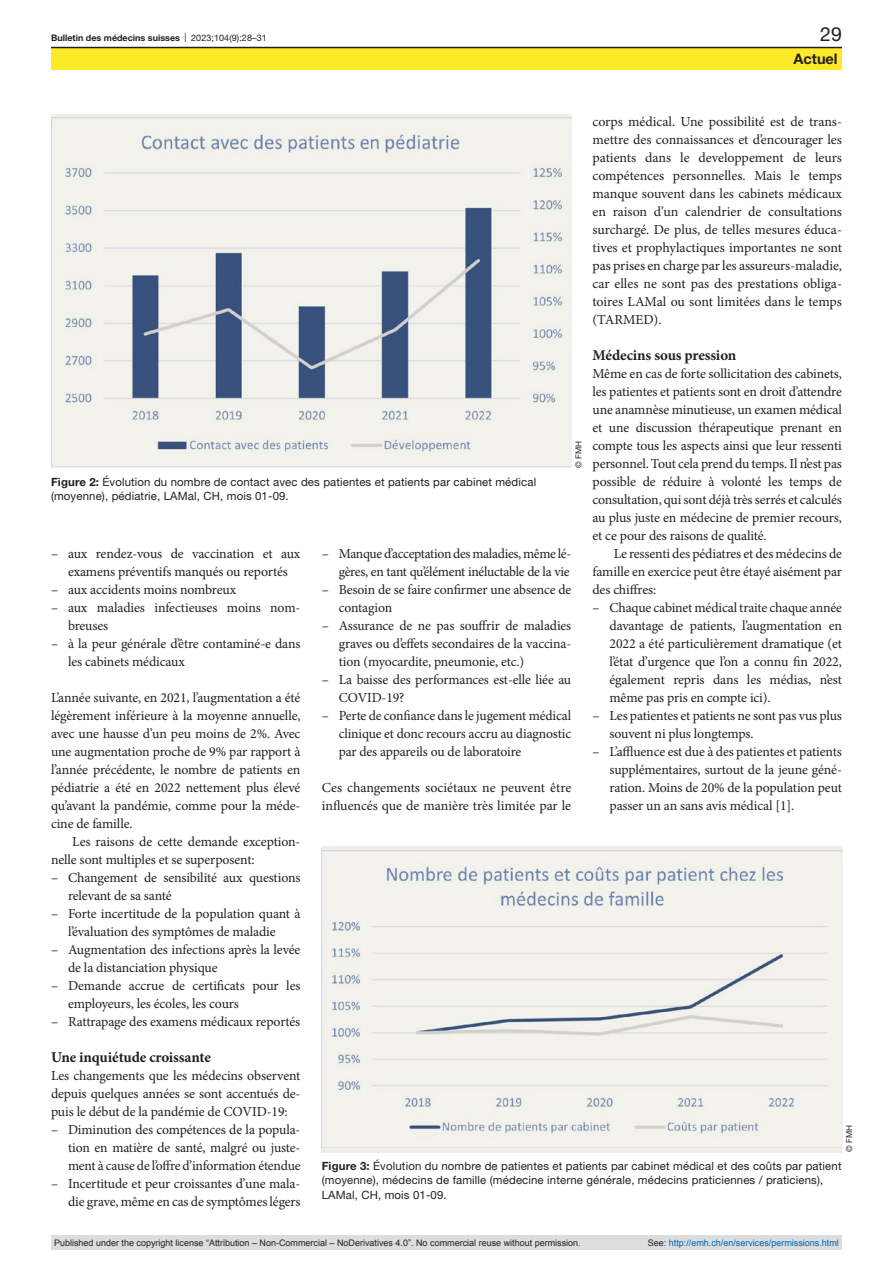
<style>
.page{position:relative;width:893px;height:1263px;background:#fff}
.page>*{position:absolute;margin:0;border:0;box-sizing:border-box;transform-origin:0 0}
.pagina{font:19.5px "Helvetica Neue LT Pro";color:#231f20}
.head2{font:700 15px "Minion Pro";letter-spacing:-.01em;color:#231f20}
.rubrik{font:700 14.55px "Helvetica Neue LT Pro";color:#231f20}
.paragraph{font:13.8px/18px "Minion Pro";letter-spacing:-.01em;color:#231f20}
.paragraph-indent{font:13.8px/18px "Minion Pro";letter-spacing:-.01em;color:#231f20}
.figure-caption{font:11.4px/14.2px "Helvetica Neue LT Pro";letter-spacing:.01em;color:#231f20}
.t1{font:9px "Arial";color:#231f20}
.t2{font:9px "Arial";color:#0066b3}
.t3{font:700 9px "Helvetica Neue LT Pro";color:#231f20}
.credits{font:8.25px "Helvetica Neue LT Pro";letter-spacing:.01em;color:#231f20}
.s1{font-weight:400}
.s2{font-weight:700}
.s3{color:#231f20}
</style>
<div class="page">
<div style="left:322px;top:846px;width:520px;height:306px;background:#f0ece7"></div>
<img style="left:322px;top:850px;width:520px;height:298px">
<img style="left:51px;top:117px;width:520px;height:349px">
<div style="left:51px;top:47px;width:791px;height:23px;background:#ffea2a"></div>
<hr style="left:51px;top:47px;width:791px;height:1px;background:#231f20">
<div style="left:51px;top:1235px;width:791px;height:15px;background:#dcdddf"></div>
<p class="t3" style="left:51px;top:32px;width:217px">Bulletin des médecins suisses <span class="s1">| 2023;104(9):28–31</span></p>
<p class="pagina" style="left:820px;top:22px;width:23px">29</p>
<p class="rubrik" style="left:793px;top:49px;width:46px">Actuel</p>
<p class="paragraph" style="left:592px;top:113px;width:251px;text-align:justify">corps médical. Une possibilité est de trans&shy;mettre des connaissances et d’encourager les patients dans le developpement de leurs compétences personnelles. Mais le temps manque souvent dans les cabinets médicaux en raison d’un calendrier de consultations surchargé. De plus, de telles mesures éduca&shy;tives et prophylactiques importantes ne sont pas prises en charge par les assureurs-maladie, car elles ne sont pas des prestations obliga&shy;toires LAMal ou sont limitées dans le temps (TARMED).</p>
<p class="head2" style="left:592px;top:345px;width:145px">Médecins sous pression</p>
<p class="paragraph" style="left:592px;top:365px;width:251px;text-align:justify">Même en cas de forte sollicitation des cabinets, les patientes et patients sont en droit d’attendre une anamnèse minutieuse, un examen médical et une discussion thérapeutique prenant en compte tous les aspects ainsi que leur ressenti personnel. Tout cela prend du temps. Il n’est pas possible de réduire à volonté les temps de consultation, qui sont déjà très serrés et calculés au plus juste en médecine de premier recours, et ce pour des raisons de qualité.</p>
<p class="paragraph-indent" style="left:592px;top:545px;width:251px;text-align:justify;text-indent:21px">Le ressenti des pédiatres et des médecins de famille en exercice peut être étayé aisément par des chiffres:</p>
<p class="paragraph" style="left:609px;top:599px;width:234px;text-align:justify;text-indent:-17px">– Chaque cabinet médical traite chaque année davantage de patients, l’augmentation en 2022 a été particulièrement dramatique (et l’état d’urgence que l’on a connu fin 2022, également repris dans les médias, n’est même pas pris en compte ici).</p>
<p class="paragraph" style="left:609px;top:707px;width:234px;text-indent:-17px">– Les patientes et patients ne sont pas vus plus souvent ni plus longtemps.</p>
<p class="paragraph" style="left:609px;top:743px;width:234px;text-align:justify;text-indent:-17px">– L’affluence est due à des patientes et patients supplémentaires, surtout de la jeune géné&shy;ration. Moins de 20% de la population peut passer un an sans avis médical [1].</p>
<p class="credits" style="left:573px;top:468px;width:29px;rotate:-90deg">© FMH</p>
<p class="figure-caption" style="left:51px;top:475px;width:487px"><span class="s2">Figure 2:</span> Évolution du nombre de contact avec des patientes et patients par cabinet médical (moyenne), pédiatrie, LAMal, CH, mois 01-09.</p>
<p class="paragraph" style="left:51px;top:545px;width:251px;text-align:center">– aux rendez-vous de vaccination et aux examens préventifs manqués ou reportés</p>
<p class="paragraph" style="left:51px;top:581px;width:187px">– aux accidents moins nombreux</p>
<p class="paragraph" style="left:68px;top:599px;width:234px;text-indent:-17px">– aux maladies infectieuses moins nom&shy;breuses</p>
<p class="paragraph" style="left:68px;top:635px;width:234px;text-indent:-17px">– à la peur générale d’être contaminé-e dans les cabinets médicaux</p>
<p class="paragraph" style="left:51px;top:689px;width:251px;text-align:justify">L’année suivante, en 2021, l’augmentation a été légèrement inférieure à la moyenne annuelle, avec une hausse d’un peu moins de 2%. Avec une augmentation proche de 9% par rapport à l’année précédente, le nombre de patients en pédiatrie a été en 2022 nettement plus élevé qu’avant la pandémie, comme pour la méde&shy;cine de famille.</p>
<p class="paragraph-indent" style="left:51px;top:833px;width:251px;text-indent:21px">Les raisons de cette demande exception&shy;nelle sont multiples et se superposent:</p>
<p class="paragraph" style="left:68px;top:869px;width:234px;text-indent:-17px">– Changement de sensibilité aux questions relevant de sa santé</p>
<p class="paragraph" style="left:51px;top:905px;width:251px;text-align:center">– Forte incertitude de la population quant à l’évaluation des symptômes de maladie</p>
<p class="paragraph" style="left:68px;top:941px;width:234px;text-indent:-17px">– Augmentation des infections après la levée de la distanciation physique</p>
<p class="paragraph" style="left:68px;top:977px;width:234px;text-indent:-17px">– Demande accrue de certificats pour les employeurs, les écoles, les cours</p>
<p class="paragraph" style="left:51px;top:1013px;width:251px">– Rattrapage des examens médicaux reportés</p>
<p class="head2" style="left:51px;top:1047px;width:161px">Une inquiétude croissante</p>
<p class="paragraph" style="left:51px;top:1067px;width:251px;text-align:justify">Les changements que les médecins observent depuis quelques années se sont accentués de&shy;puis le début de la pandémie de COVID-19:</p>
<p class="paragraph" style="left:68px;top:1121px;width:234px;text-align:justify;text-indent:-17px">– Diminution des compétences de la popula&shy;tion en matière de santé, malgré ou juste&shy;ment à cause de l’offre d’information étendue</p>
<p class="paragraph" style="left:51px;top:1175px;width:251px;text-align:right">– Incertitude et peur croissantes d’une mala&shy;die grave, même en cas de symptômes légers</p>
<p class="paragraph" style="left:322px;top:545px;width:251px;text-align:right">– Manque d’acceptation des maladies, même lé&shy;gères, en tant qu’élément inéluctable de la vie</p>
<p class="paragraph" style="left:339px;top:581px;width:234px;text-indent:-17px">– Besoin de se faire confirmer une absence de contagion</p>
<p class="paragraph" style="left:339px;top:617px;width:234px;text-align:justify;text-indent:-17px">– Assurance de ne pas souffrir de maladies graves ou d’effets secondaires de la vaccina&shy;tion (myocardite, pneumonie, etc.)</p>
<p class="paragraph" style="left:339px;top:671px;width:234px;text-indent:-17px">– La baisse des performances est-elle liée au<br>COVID-19?</p>
<p class="paragraph" style="left:339px;top:707px;width:234px;text-align:justify;text-indent:-17px">– Perte de confiance dans le jugement médical clinique et donc recours accru au diagnostic par des appareils ou de laboratoire</p>
<p class="paragraph" style="left:322px;top:779px;width:251px">Ces changements sociétaux ne peuvent être influencés que de manière très limitée par le</p>
<p class="credits" style="left:844px;top:1152px;width:29px;rotate:-90deg">© FMH</p>
<p class="figure-caption" style="left:322px;top:1159px;width:521px"><span class="s2">Figure 3:</span> Évolution du nombre de patientes et patients par cabinet médical et des coûts par patient (moyenne), médecins de famille (médecine interne générale, médecins praticiennes / praticiens),<br>LAMal, CH, mois 01-09.</p>
<p class="t1" style="left:54px;top:1237px;width:528px">Published under the copyright license “Attribution – Non-Commercial – NoDerivatives 4.0”. No commercial reuse without permission.</p>
<p class="t2" style="left:648px;top:1237px;width:193px"><span class="s3">See:</span> http://emh.ch/en/services/permissions.html</p>
</div>
